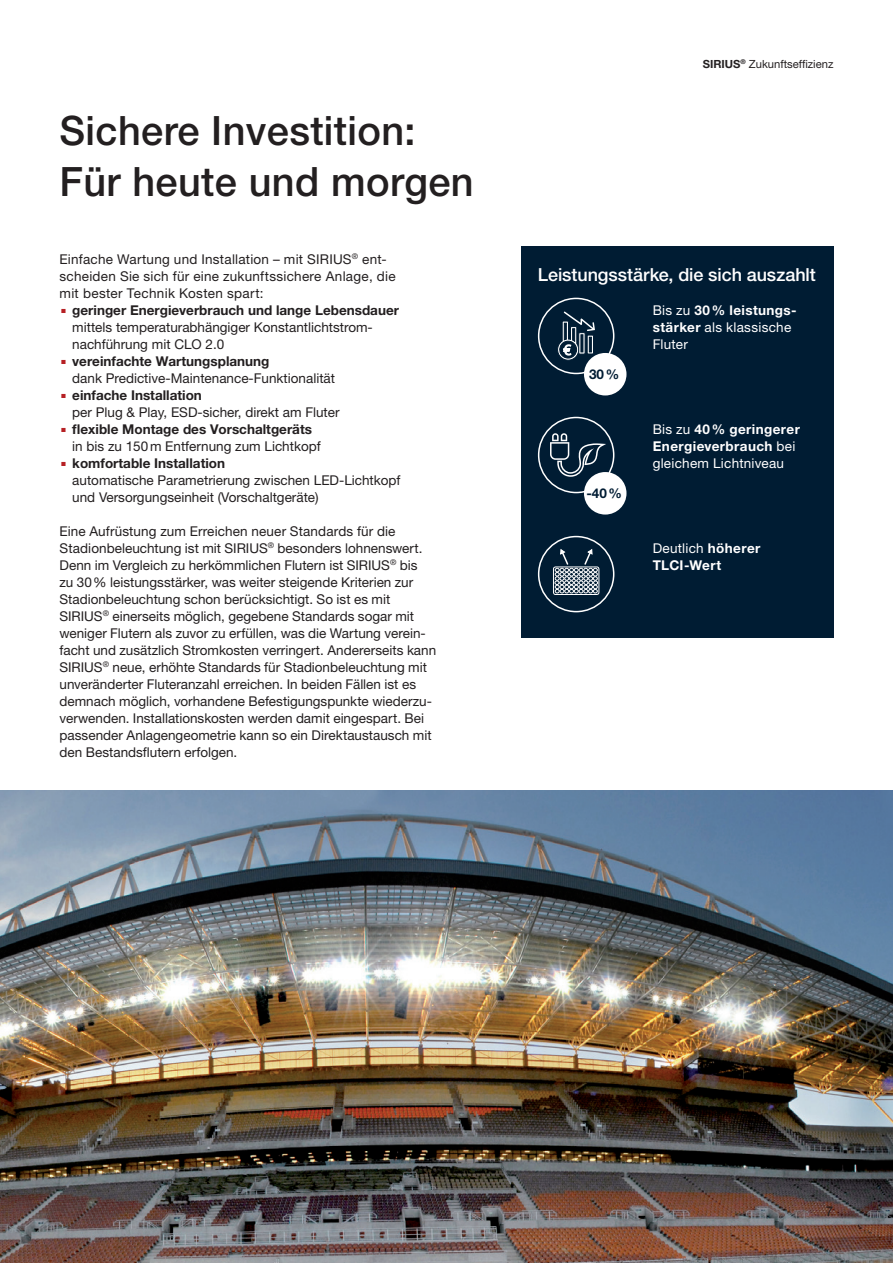
<style>
.page{position:relative;width:893px;height:1263px;background:#fff}
.page>*{position:absolute;margin:0;border:0;box-sizing:border-box;transform-origin:0 0}
.t1{font:500 40.5px/51px "Helvetica Neue LT Pro";letter-spacing:.01em;color:#231f20}
.t2{font:500 30px "Helvetica Neue LT Pro";color:#b62024}
.t3{font:500 18px "Helvetica Neue LT Pro";letter-spacing:-.005em;color:#fff}
.t4{font:13.5px/17px "Helvetica Neue LT Pro";color:#231f20}
.t5{font:700 13.5px "Helvetica Neue LT Pro";color:#231f20}
.t6{font:13.5px/17px "Helvetica Neue LT Pro";letter-spacing:.02em;color:#231f20}
.t7{font:700 13.5px/17px "Helvetica Neue LT Pro";letter-spacing:.03em;color:#fff}
.t8{font:13.5px/17px "Helvetica Neue LT Pro";letter-spacing:.02em;color:#fff}
.t9{font:700 13.5px "Helvetica Neue LT Pro";color:#001c33}
.t10{font:11.25px "Helvetica Neue LT Pro";color:#231f20}
.s1{font-weight:700}
.s2{font-weight:400}
</style>
<div class="page">
<img style="left:0;top:791px;width:893px;height:472px">
<div style="left:521px;top:247px;width:312px;height:391px;background:#001c33"></div>
<div style="left:584px;top:472px;width:42px;height:42px;background:#fff;border-radius:50%"></div>
<div style="left:538px;top:536px;width:76px;height:76px;border:2px solid #fff;border-radius:50%"></div>
<div style="left:538px;top:417px;width:76px;height:76px;border:2px solid #fff;border-radius:50%"></div>
<div style="left:553px;top:566px;width:46px;height:29px;border:1px solid #fff;border-radius:2px"></div>
<svg style="left:555px;top:549px;width:43px;height:44px"></svg>
<div style="left:538px;top:298px;width:76px;height:76px;border:2px solid #fff;border-radius:50%"></div>
<svg style="left:557px;top:311px;width:38px;height:50px"></svg>
<svg style="left:550px;top:433px;width:56px;height:44px"></svg>
<div style="left:584px;top:353px;width:42px;height:42px;background:#fff;border-radius:50%"></div>
<h1 class="t1" style="left:60px;top:104px;width:416px">Sichere Investition:<br>Für heute und morgen</h1>
<p class="t6" style="left:60px;top:250px;width:338px">Einfache Wartung und Installation – mit SIRIUS<sup>®</sup> ent&shy;scheiden Sie sich für eine zukunftssichere Anlage, die mit bester Technik Kosten spart:</p>
<h2 class="t2" style="left:60px;top:284px;width:10px">.</h2>
<p class="t5" style="left:72px;top:301px;width:328px">geringer Energieverbrauch und lange Lebensdauer</p>
<p class="t4" style="left:72px;top:318px;width:301px">mittels temperaturabhängiger Konstantlichtstrom&shy;nachführung mit CLO 2.0</p>
<h2 class="t2" style="left:60px;top:335px;width:10px">.</h2>
<p class="t5" style="left:72px;top:353px;width:199px">vereinfachte Wartungsplanung</p>
<p class="t4" style="left:72px;top:369px;width:264px">dank Predictive-Maintenance-Funktionalität</p>
<h2 class="t2" style="left:60px;top:369px;width:10px">.</h2>
<p class="t5" style="left:72px;top:387px;width:131px">einfache Installation</p>
<p class="t4" style="left:72px;top:403px;width:269px">per Plug &amp; Play, ESD-sicher, direkt am Fluter</p>
<h2 class="t2" style="left:60px;top:404px;width:10px">.</h2>
<p class="t5" style="left:72px;top:421px;width:241px">flexible Montage des Vorschaltgeräts</p>
<p class="t4" style="left:72px;top:437px;width:250px">in bis zu 150m Entfernung zum Lichtkopf</p>
<h2 class="t2" style="left:60px;top:438px;width:10px">.</h2>
<p class="t5" style="left:72px;top:455px;width:154px">komfortable Installation</p>
<p class="t4" style="left:72px;top:471px;width:330px">automatische Parametrierung zwischen LED-Lichtkopf und Versorgungseinheit (Vorschaltgeräte)</p>
<p class="t4" style="left:60px;top:522px;width:378px">Eine Aufrüstung zum Erreichen neuer Standards für die Stadionbeleuchtung ist mit SIRIUS<sup>®</sup> besonders lohnenswert.<br>Denn im Vergleich zu herkömmlichen Flutern ist SIRIUS<sup>®</sup> bis<br>zu 30% leistungsstärker, was weiter steigende Kriterien zur Stadionbeleuchtung schon berücksichtigt. So ist es mit SIRIUS<sup>®</sup> einerseits möglich, gegebene Standards sogar mit weniger Flutern als zuvor zu erfüllen, was die Wartung verein&shy;facht und zusätzlich Stromkosten verringert. Andererseits kann SIRIUS<sup>®</sup> neue, erhöhte Standards für Stadionbeleuchtung mit unveränderter Fluteranzahl erreichen. In beiden Fällen ist es demnach möglich, vorhandene Befestigungspunkte wiederzu&shy;verwenden. Installationskosten werden damit eingespart. Bei passender Anlagengeometrie kann so ein Direktaustausch mit den Bestandsflutern erfolgen.</p>
<p class="t10" style="left:703px;top:57px;width:132px"><span class="s1">SIRIUS</span><sup>®</sup> Zukunftseffizienz</p>
<h3 class="t3" style="left:538px;top:263px;width:279px">Leistungsstärke, die sich auszahlt</h3>
<p class="t9" style="left:589px;top:366px;width:32px">30%</p>
<p class="t9" style="left:586px;top:485px;width:37px">-40%</p>
<p class="t8" style="left:653px;top:301px;width:144px">Bis zu <span class="s1">30% leistungs&shy;stärker</span> als klassische<br>Fluter</p>
<p class="t7" style="left:653px;top:420px;width:149px"><span class="s2">Bis zu</span> 40% geringerer<br>Energieverbrauch <span class="s2">bei gleichem Lichtniveau</span></p>
<p class="t7" style="left:653px;top:539px;width:109px"><span class="s2">Deutlich</span> höherer<br>TLCI-Wert</p>
<p class="t4" style="left:826px;top:1202px;width:9px">7</p>
</div>
